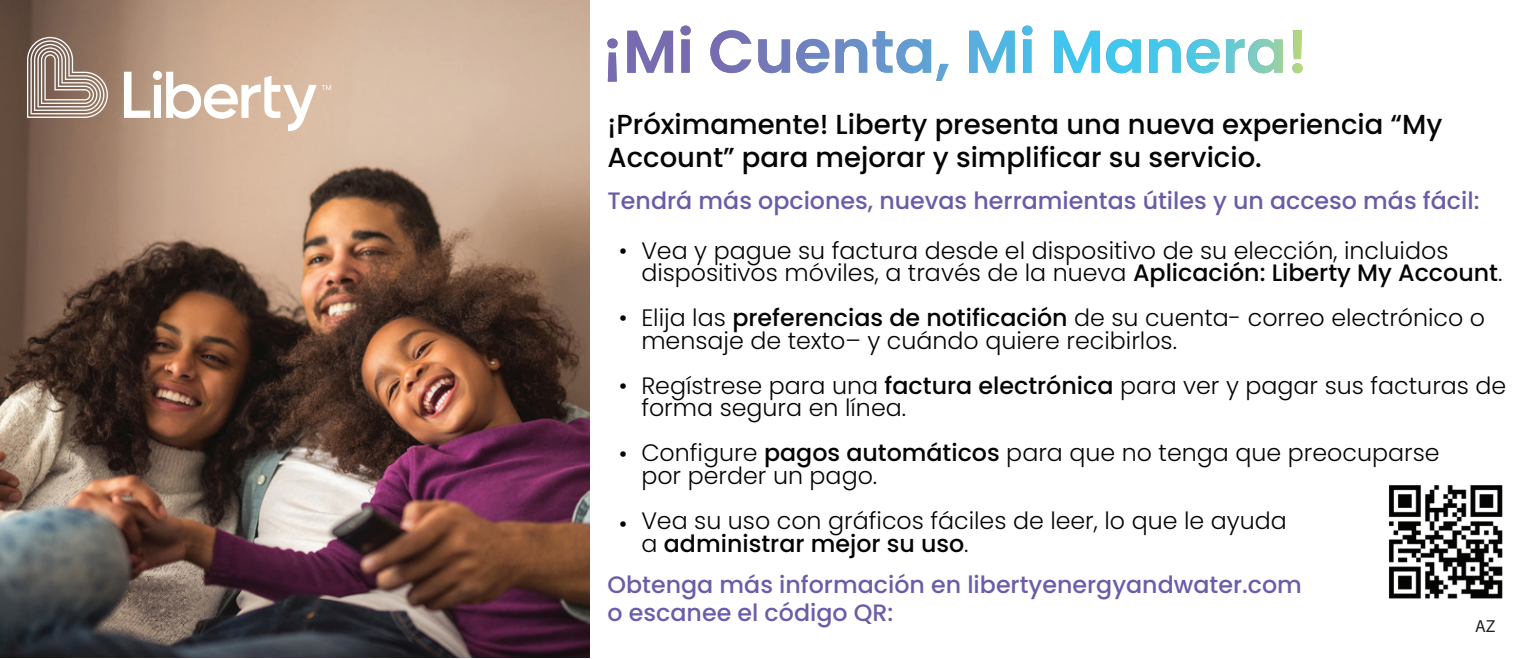
<style>
.page{position:relative;width:1530px;height:659px;background:#fff}
.page>*{position:absolute;margin:0;border:0;box-sizing:border-box;transform-origin:0 0}
.t1{font:500 27.5px/33px "Poppins";color:#040503}
.t2{font:300 23.75px/22.5px "Poppins";color:#040503}
.t3{font:500 23.75px/28.5px "Poppins";color:#6a5ea9}
.t4{font:500 23.75px "Poppins";color:#695da8}
.t5{font:17.5px "Myriad Pro";color:#231f20}
.s1{font-weight:500}
</style>
<div class="page">
<img style="left:0;top:0;width:590px;height:657px">
<svg style="left:27px;top:37px;width:81px;height:81px;background:#a48f83"></svg>
<svg style="left:124px;top:71px;width:207px;height:60px"></svg>
<img style="left:1389px;top:485px;width:114px;height:114px">
<svg style="left:607px;top:38px;width:11px;height:44px"></svg>
<svg style="left:627px;top:31px;width:46px;height:42px"></svg>
<svg style="left:681px;top:26px;width:10px;height:47px"></svg>
<svg style="left:710px;top:30px;width:41px;height:43px"></svg>
<svg style="left:758px;top:39px;width:32px;height:34px"></svg>
<svg style="left:796px;top:39px;width:33px;height:34px"></svg>
<svg style="left:836px;top:39px;width:31px;height:34px"></svg>
<svg style="left:873px;top:31px;width:76px;height:50px"></svg>
<svg style="left:969px;top:31px;width:46px;height:42px"></svg>
<svg style="left:1022px;top:26px;width:11px;height:47px"></svg>
<svg style="left:1054px;top:31px;width:46px;height:42px"></svg>
<svg style="left:1106px;top:39px;width:35px;height:34px"></svg>
<svg style="left:1149px;top:39px;width:32px;height:34px"></svg>
<svg style="left:1187px;top:39px;width:33px;height:34px"></svg>
<svg style="left:1226px;top:39px;width:57px;height:34px"></svg>
<svg style="left:1292px;top:30px;width:11px;height:43px"></svg>
<p class="t1" style="left:608px;top:108px;width:836px">¡Próximamente! Liberty presenta una nueva experiencia “My<br>Account” para mejorar y simplificar su servicio.</p>
<p class="t4" style="left:608px;top:187px;width:873px">Tendrá más opciones, nuevas herramientas útiles y un acceso más fácil:</p>
<p class="t2" style="left:619px;top:239px;width:10px">•</p>
<p class="t2" style="left:641px;top:239px;width:863px">Vea y pague su factura desde el dispositivo de su elección, incluidos dispositivos móviles, a través de la nueva <span class="s1">Aplicación: Liberty My Account</span>.</p>
<p class="t2" style="left:641px;top:307px;width:845px">Elija las <span class="s1">preferencias de notificación</span> de su cuenta- correo electrónico o mensaje de texto– y cuándo quiere recibirlos.</p>
<p class="t2" style="left:641px;top:374px;width:867px">Regístrese para una <span class="s1">factura electrónica</span> para ver y pagar sus facturas de forma segura en línea.</p>
<p class="t2" style="left:641px;top:442px;width:800px">Configure <span class="s1">pagos automáticos</span> para que no tenga que preocuparse por perder un pago.</p>
<p class="t2" style="left:641px;top:509px;width:647px">Vea su uso con gráficos fáciles de leer, lo que le ayuda a <span class="s1">administrar mejor su uso</span>.</p>
<p class="t3" style="left:608px;top:570px;width:696px">Obtenga más información en libertyenergyandwater.com o escanee el código QR:</p>
<p class="t2" style="left:619px;top:307px;width:10px">•</p>
<p class="t2" style="left:619px;top:374px;width:10px">•</p>
<p class="t2" style="left:619px;top:442px;width:10px">•</p>
<p class="t2" style="left:619px;top:512px;width:10px">•</p>
<p class="t5" style="left:1475px;top:615px;width:22px">AZ</p>
</div>
